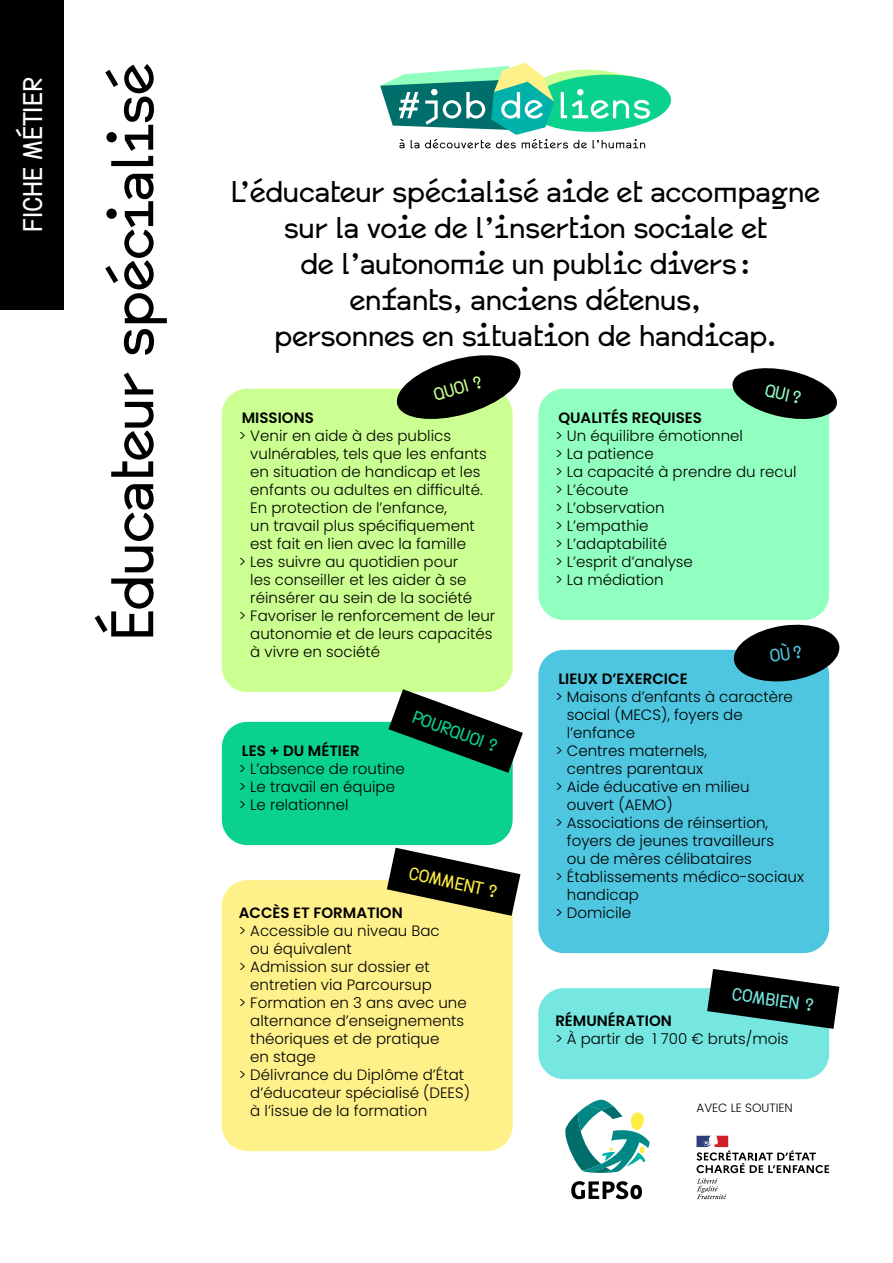
<style>
.page{position:relative;width:893px;height:1263px;background:#fff}
.page>*{position:absolute;margin:0;border:0;box-sizing:border-box;transform-origin:0 0}
.t1{font:60px "Heal The Web A";color:#000}
.t2{font:30px/36px "Heal The Web A";color:#000;text-align:center}
.t3{font:27px "Heal The Web A";color:#fff}
.t4{font:18px "Heal The Web A";color:#0ad18c}
.t5{font:18px "Heal The Web A";color:#75e6e0}
.t6{font:18px "Heal The Web A";color:#feed44}
.t7{font:18px "Heal The Web A";color:#ccff91}
.t8{font:18px "Heal The Web A";color:#91ffc0}
.t9{font:300 15px/18px "Poppins";color:#000}
.t10{font:600 15px "Poppins";color:#000}
.t11{font:300 12px "Poppins";color:#000}
</style>
<div class="page">
<svg style="left:380px;top:63px;width:291px;height:85px"></svg>
<svg style="left:565px;top:1100px;width:85px;height:73px"></svg>
<svg style="left:571px;top:1181px;width:71px;height:18px"></svg>
<svg style="left:696px;top:1136px;width:133px;height:63px"></svg>
<div style="left:0;top:0;width:64px;height:310px;background:#000"></div>
<div style="left:222px;top:389px;width:291px;height:303px;background:#ccff91;border-radius:26px"></div>
<div style="left:538px;top:389px;width:291px;height:231px;background:#91ffc0;border-radius:26px"></div>
<div style="left:222px;top:880px;width:291px;height:271px;background:#fff18a;border-radius:26px"></div>
<div style="left:222px;top:722px;width:291px;height:123px;background:#0ad18c;border-radius:26px"></div>
<div style="left:538px;top:650px;width:291px;height:303px;background:#4fc6e0;border-radius:26px"></div>
<div style="left:538px;top:988px;width:291px;height:91px;background:#75e6e0;border-radius:26px"></div>
<svg style="left:388px;top:689px;width:135px;height:84px"></svg>
<svg style="left:707px;top:969px;width:132px;height:60px"></svg>
<svg style="left:393px;top:355px;width:128px;height:68px"></svg>
<svg style="left:730px;top:368px;width:107px;height:55px"></svg>
<svg style="left:387px;top:848px;width:133px;height:68px"></svg>
<svg style="left:732px;top:624px;width:108px;height:60px"></svg>
<h3 class="t3" style="left:9px;top:232px;width:156px;rotate:-90deg">FICHE MÉTIER</h3>
<h1 class="t1" style="left:78px;top:640px;width:578px;rotate:-90deg">Éducateur spécialisé</h1>
<h2 class="t2" style="left:231px;top:170px;width:590px">L’éducateur spécialisé aide et accompagne sur la voie de l’insertion sociale et<br>de l’autonomie un public divers :<br>enfants, anciens détenus,<br>personnes en situation de handicap.</h2>
<p class="t7" style="left:430px;top:379px;width:52px;rotate:-16deg">QUOI ?</p>
<p class="t8" style="left:769px;top:374px;width:39px;rotate:12deg">QUI?</p>
<p class="t10" style="left:242px;top:409px;width:74px">MISSIONS</p>
<p class="t9" style="left:239px;top:427px;width:214px">&gt; Venir en aide à des publics</p>
<p class="t9" style="left:250px;top:445px;width:238px">vulnérables, tels que les enfants</p>
<p class="t9" style="left:250px;top:463px;width:231px">en situation de handicap et les</p>
<p class="t9" style="left:250px;top:481px;width:234px">enfants ou adultes en difficulté.</p>
<p class="t9" style="left:250px;top:499px;width:198px">En protection de l’enfance,</p>
<p class="t9" style="left:250px;top:517px;width:226px">un travail plus spécifiquement</p>
<p class="t9" style="left:250px;top:535px;width:217px">est fait en lien avec la famille</p>
<p class="t9" style="left:239px;top:553px;width:221px">&gt; Les suivre au quotidien pour</p>
<p class="t9" style="left:250px;top:571px;width:218px">les conseiller et les aider à se</p>
<p class="t9" style="left:250px;top:589px;width:223px">réinsérer au sein de la société</p>
<p class="t9" style="left:239px;top:607px;width:258px">&gt; Favoriser le renforcement de leur</p>
<p class="t9" style="left:250px;top:625px;width:244px">autonomie et de leurs capacités</p>
<p class="t9" style="left:250px;top:643px;width:131px">à vivre en société</p>
<p class="t10" style="left:242px;top:742px;width:119px">LES + DU MÉTIER</p>
<p class="t9" style="left:239px;top:760px;width:167px">&gt; L’absence de routine &gt; Le travail en équipe &gt; Le relationnel</p>
<p class="t4" style="left:419px;top:701px;width:91px;rotate:20deg">POURQUOI ?</p>
<p class="t6" style="left:413px;top:857px;width:92px;rotate:12deg">COMMENT ?</p>
<p class="t10" style="left:239px;top:904px;width:165px">ACCÈS ET FORMATION</p>
<p class="t9" style="left:239px;top:922px;width:202px">&gt; Accessible au niveau Bac</p>
<p class="t9" style="left:250px;top:940px;width:103px">ou équivalent</p>
<p class="t9" style="left:239px;top:958px;width:192px">&gt; Admission sur dossier et</p>
<p class="t9" style="left:250px;top:976px;width:183px">entretien via Parcoursup</p>
<p class="t9" style="left:239px;top:994px;width:229px">&gt; Formation en 3 ans avec une</p>
<p class="t9" style="left:250px;top:1012px;width:215px">alternance d’enseignements</p>
<p class="t9" style="left:250px;top:1030px;width:191px">théoriques et de pratique</p>
<p class="t9" style="left:250px;top:1048px;width:67px">en stage</p>
<p class="t9" style="left:239px;top:1066px;width:227px">&gt; Délivrance du Diplôme d’État</p>
<p class="t9" style="left:250px;top:1084px;width:221px">d’éducateur spécialisé (DEES)</p>
<p class="t9" style="left:250px;top:1102px;width:178px">à l’issue de la formation</p>
<p class="t10" style="left:558px;top:409px;width:145px">QUALITÉS REQUISES</p>
<p class="t9" style="left:555px;top:427px;width:243px">&gt; Un équilibre émotionnel<br>&gt; La patience<br>&gt; La capacité à prendre du recul &gt; L’écoute<br>&gt; L’observation<br>&gt; L’empathie<br>&gt; L’adaptabilité<br>&gt; L’esprit d’analyse<br>&gt; La médiation</p>
<p class="t10" style="left:558px;top:670px;width:131px">LIEUX D’EXERCICE</p>
<p class="t9" style="left:555px;top:688px;width:239px">&gt; Maisons d’enfants à caractère</p>
<p class="t9" style="left:567px;top:706px;width:177px">social (MECS), foyers de</p>
<p class="t9" style="left:567px;top:724px;width:70px">l’enfance</p>
<p class="t9" style="left:555px;top:742px;width:153px">&gt; Centres maternels,</p>
<p class="t9" style="left:567px;top:760px;width:138px">centres parentaux</p>
<p class="t9" style="left:555px;top:778px;width:196px">&gt; Aide éducative en milieu</p>
<p class="t9" style="left:567px;top:796px;width:107px">ouvert (AEMO)</p>
<p class="t9" style="left:555px;top:814px;width:214px">&gt; Associations de réinsertion,</p>
<p class="t9" style="left:567px;top:832px;width:209px">foyers de jeunes travailleurs</p>
<p class="t9" style="left:567px;top:850px;width:186px">ou de mères célibataires</p>
<p class="t9" style="left:555px;top:868px;width:250px">&gt; Établissements médico-sociaux</p>
<p class="t9" style="left:567px;top:886px;width:74px">handicap</p>
<p class="t9" style="left:555px;top:904px;width:77px">&gt; Domicile</p>
<p class="t5" style="left:734px;top:978px;width:85px;rotate:8deg">COMBIEN ?</p>
<p class="t10" style="left:555px;top:1012px;width:118px">RÉMUNÉRATION</p>
<p class="t9" style="left:555px;top:1030px;width:235px">&gt; À partir de 1 700 € bruts/mois</p>
<p class="t11" style="left:696px;top:1101px;width:98px">AVEC LE SOUTIEN</p>
</div>
